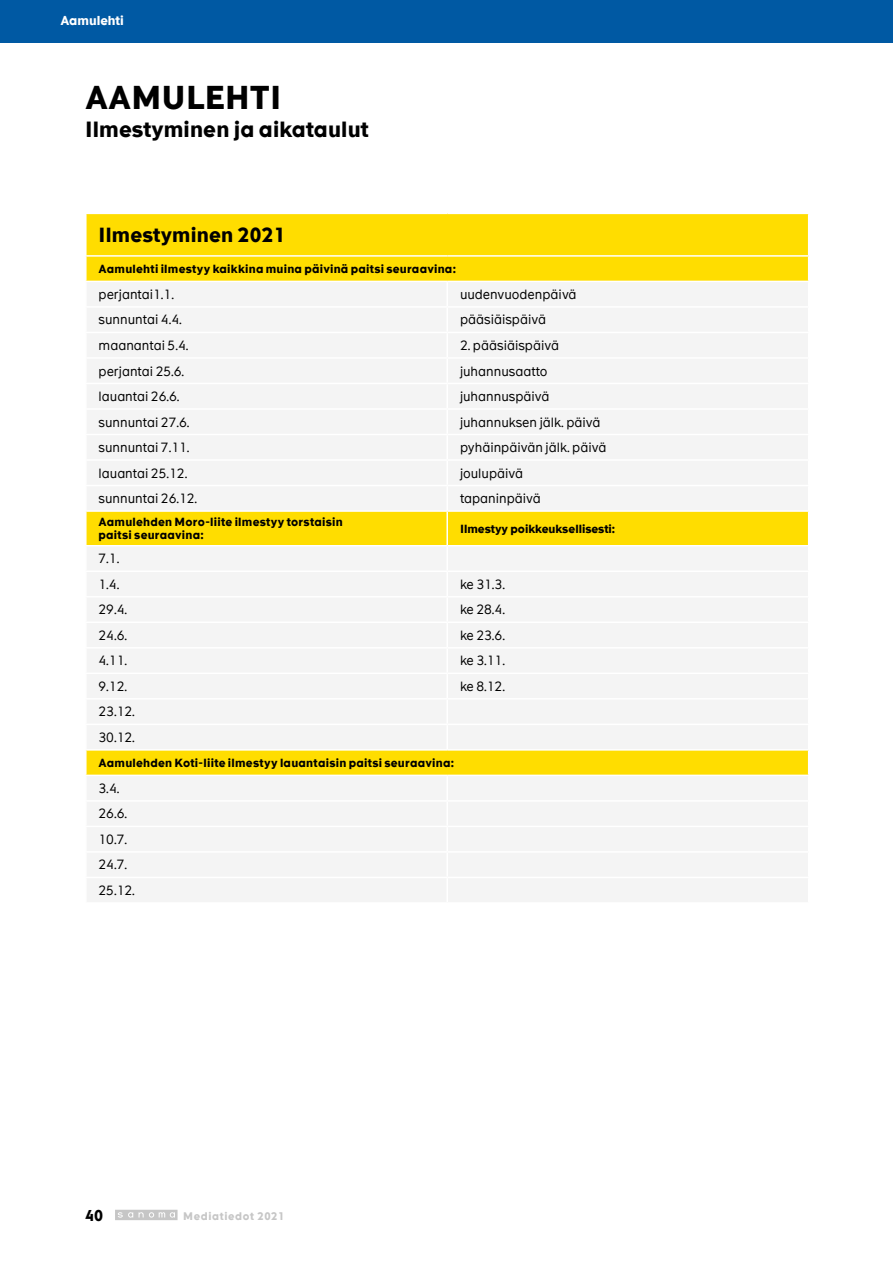
<style>
.page{position:relative;width:893px;height:1263px;background:#fff}
.page>*{position:absolute;margin:0;border:0;box-sizing:border-box;transform-origin:0 0}
.t1{font:700 31.5px "The Message";letter-spacing:.005em;color:#000}
.t2{font:700 21px "The Message";letter-spacing:.01em;color:#000}
.t3{font:700 19.5px "The Message";letter-spacing:.01em;color:#000}
.t4{font:700 15px "The Message";color:#000}
.t5{font:12.75px/25.5px "The Message";color:#000}
.t6{font:700 12.3px "The Message";color:#fff}
.t7{font:700 11.25px/13.5px "The Message";letter-spacing:.02em;color:#000}
.t8{font:700 11.25px "The Message";color:#000}
.t9{font:700 10.5px "The Message";letter-spacing:.06em;color:#c6c6c6}
</style>
<div class="page">
<svg style="left:115px;top:1210px;width:63px;height:10px"></svg>
<div style="left:0;top:0;width:893px;height:43px;background:#0059a3"></div>
<div style="left:86px;top:213px;width:723px;height:43px;background:#fd0"></div>
<div style="left:87px;top:257px;width:721px;height:24px;background:#fd0"></div>
<svg style="left:87px;top:283px;width:721px;height:619px;fill:#f4f4f4"></svg>
<hr style="left:85px;top:213px;width:362px;height:1px;background:#fff">
<hr style="left:85px;top:214px;width:2px;height:41px;background:#fff">
<hr style="left:447px;top:213px;width:362px;height:1px;background:#fff">
<hr style="left:85px;top:255px;width:362px;height:2px;background:#fff">
<hr style="left:447px;top:255px;width:362px;height:2px;background:#fff">
<hr style="left:446px;top:282px;width:2px;height:24px;background:#fff">
<hr style="left:85px;top:306px;width:362px;height:2px;background:#fff">
<hr style="left:447px;top:306px;width:362px;height:2px;background:#fff">
<hr style="left:446px;top:308px;width:2px;height:24px;background:#fff">
<hr style="left:85px;top:332px;width:362px;height:1px;background:#fff">
<hr style="left:447px;top:332px;width:362px;height:1px;background:#fff">
<hr style="left:446px;top:333px;width:2px;height:24px;background:#fff">
<hr style="left:85px;top:357px;width:362px;height:2px;background:#fff">
<hr style="left:447px;top:357px;width:362px;height:2px;background:#fff">
<hr style="left:446px;top:359px;width:2px;height:24px;background:#fff">
<hr style="left:85px;top:383px;width:362px;height:1px;background:#fff">
<hr style="left:447px;top:383px;width:362px;height:1px;background:#fff">
<hr style="left:446px;top:384px;width:2px;height:24px;background:#fff">
<hr style="left:85px;top:408px;width:362px;height:2px;background:#fff">
<hr style="left:447px;top:408px;width:362px;height:2px;background:#fff">
<hr style="left:446px;top:410px;width:2px;height:24px;background:#fff">
<hr style="left:85px;top:434px;width:362px;height:1px;background:#fff">
<hr style="left:447px;top:434px;width:362px;height:1px;background:#fff">
<hr style="left:446px;top:435px;width:2px;height:24px;background:#fff">
<hr style="left:85px;top:459px;width:362px;height:2px;background:#fff">
<hr style="left:447px;top:459px;width:362px;height:2px;background:#fff">
<hr style="left:446px;top:461px;width:2px;height:24px;background:#fff">
<hr style="left:85px;top:485px;width:362px;height:1px;background:#fff">
<hr style="left:447px;top:485px;width:362px;height:1px;background:#fff">
<hr style="left:446px;top:486px;width:2px;height:24px;background:#fff">
<hr style="left:446px;top:512px;width:2px;height:33px;background:#fff">
<hr style="left:446px;top:546px;width:2px;height:24px;background:#fff">
<hr style="left:85px;top:570px;width:362px;height:2px;background:#fff">
<hr style="left:447px;top:570px;width:362px;height:2px;background:#fff">
<hr style="left:446px;top:572px;width:2px;height:24px;background:#fff">
<hr style="left:85px;top:596px;width:362px;height:1px;background:#fff">
<hr style="left:447px;top:596px;width:362px;height:1px;background:#fff">
<hr style="left:446px;top:597px;width:2px;height:24px;background:#fff">
<hr style="left:85px;top:621px;width:362px;height:2px;background:#fff">
<hr style="left:447px;top:621px;width:362px;height:2px;background:#fff">
<hr style="left:446px;top:623px;width:2px;height:24px;background:#fff">
<hr style="left:85px;top:647px;width:362px;height:1px;background:#fff">
<hr style="left:447px;top:647px;width:362px;height:1px;background:#fff">
<hr style="left:446px;top:648px;width:2px;height:24px;background:#fff">
<hr style="left:85px;top:672px;width:362px;height:2px;background:#fff">
<hr style="left:447px;top:672px;width:362px;height:2px;background:#fff">
<hr style="left:446px;top:674px;width:2px;height:24px;background:#fff">
<hr style="left:85px;top:698px;width:362px;height:2px;background:#fff">
<hr style="left:447px;top:698px;width:362px;height:2px;background:#fff">
<hr style="left:446px;top:700px;width:2px;height:24px;background:#fff">
<hr style="left:85px;top:724px;width:362px;height:1px;background:#fff">
<hr style="left:447px;top:724px;width:362px;height:1px;background:#fff">
<hr style="left:446px;top:725px;width:2px;height:24px;background:#fff">
<hr style="left:85px;top:749px;width:362px;height:2px;background:#fff">
<hr style="left:447px;top:749px;width:362px;height:2px;background:#fff">
<hr style="left:446px;top:776px;width:2px;height:24px;background:#fff">
<hr style="left:85px;top:800px;width:362px;height:2px;background:#fff">
<hr style="left:447px;top:800px;width:362px;height:2px;background:#fff">
<hr style="left:446px;top:802px;width:2px;height:24px;background:#fff">
<hr style="left:85px;top:826px;width:362px;height:1px;background:#fff">
<hr style="left:447px;top:826px;width:362px;height:1px;background:#fff">
<hr style="left:446px;top:827px;width:2px;height:24px;background:#fff">
<hr style="left:85px;top:851px;width:362px;height:2px;background:#fff">
<hr style="left:447px;top:851px;width:362px;height:2px;background:#fff">
<hr style="left:446px;top:853px;width:2px;height:24px;background:#fff">
<hr style="left:85px;top:877px;width:362px;height:1px;background:#fff">
<hr style="left:447px;top:877px;width:362px;height:1px;background:#fff">
<hr style="left:446px;top:878px;width:2px;height:24px;background:#fff">
<hr style="left:808px;top:214px;width:1px;height:41px;background:#fff">
<hr style="left:85px;top:510px;width:362px;height:2px;background:#fff">
<hr style="left:447px;top:510px;width:362px;height:2px;background:#fff">
<hr style="left:85px;top:545px;width:362px;height:1px;background:#fff">
<hr style="left:447px;top:545px;width:362px;height:1px;background:#fff">
<hr style="left:85px;top:775px;width:362px;height:1px;background:#fff">
<hr style="left:447px;top:775px;width:362px;height:1px;background:#fff">
<p class="t6" style="left:60px;top:13px;width:65px">Aamulehti</p>
<h1 class="t1" style="left:85px;top:77px;width:198px">AAMULEHTI</h1>
<h2 class="t2" style="left:85px;top:116px;width:285px">Ilmestyminen ja aikataulut</h2>
<h3 class="t3" style="left:99px;top:222px;width:188px">Ilmestyminen 2021</h3>
<p class="t7" style="left:99px;top:262px;width:359px">Aamulehti ilmestyy kaikkina muina päivinä paitsi seuraavina:</p>
<p class="t5" style="left:99px;top:282px;width:77px">perjantai1.1.</p>
<p class="t5" style="left:460px;top:282px;width:118px">uudenvuodenpäivä</p>
<p class="t5" style="left:99px;top:307px;width:85px">sunnuntai 4.4.</p>
<p class="t5" style="left:460px;top:307px;width:88px">pääsiäispäivä</p>
<p class="t5" style="left:99px;top:333px;width:91px">maanantai 5.4.</p>
<p class="t5" style="left:460px;top:333px;width:101px">2. pääsiäispäivä</p>
<p class="t5" style="left:99px;top:358px;width:87px">perjantai 25.6.</p>
<p class="t5" style="left:460px;top:358px;width:89px">juhannusaatto</p>
<p class="t5" style="left:99px;top:384px;width:83px">lauantai 26.6.</p>
<p class="t5" style="left:460px;top:384px;width:91px">juhannuspäivä</p>
<p class="t5" style="left:99px;top:409px;width:93px">sunnuntai 27.6.</p>
<p class="t5" style="left:460px;top:409px;width:142px">juhannuksen jälk. päivä</p>
<p class="t5" style="left:99px;top:435px;width:93px">sunnuntai 7.11.</p>
<p class="t5" style="left:460px;top:435px;width:148px">pyhäinpäivän jälk. päivä</p>
<p class="t5" style="left:99px;top:460px;width:90px">lauantai 25.12.</p>
<p class="t5" style="left:460px;top:460px;width:65px">joulupäivä</p>
<p class="t5" style="left:99px;top:486px;width:100px">sunnuntai 26.12.</p>
<p class="t5" style="left:460px;top:486px;width:82px">tapaninpäivä</p>
<p class="t7" style="left:99px;top:515px;width:246px">Aamulehden Moro-liite ilmestyy torstaisin paitsi seuraavina:</p>
<p class="t8" style="left:460px;top:521px;width:157px">Ilmestyy poikkeuksellisesti:</p>
<p class="t5" style="left:99px;top:546px;width:22px">7.1.<br>1.4.</p>
<p class="t5" style="left:460px;top:571px;width:47px">ke 31.3.</p>
<p class="t5" style="left:99px;top:597px;width:30px">29.4.</p>
<p class="t5" style="left:460px;top:597px;width:47px">ke 28.4.</p>
<p class="t5" style="left:99px;top:622px;width:30px">24.6.</p>
<p class="t5" style="left:460px;top:622px;width:47px">ke 23.6.</p>
<p class="t5" style="left:99px;top:648px;width:30px">4.11.</p>
<p class="t5" style="left:460px;top:648px;width:47px">ke 3.11.</p>
<p class="t5" style="left:99px;top:673px;width:30px">9.12.</p>
<p class="t5" style="left:460px;top:673px;width:47px">ke 8.12.</p>
<p class="t5" style="left:99px;top:699px;width:38px">23.12.<br>30.12.</p>
<p class="t7" style="left:99px;top:756px;width:357px">Aamulehden Koti-liite ilmestyy lauantaisin paitsi seuraavina:</p>
<p class="t5" style="left:99px;top:775px;width:38px">3.4.<br>26.6.<br>10.7.<br>24.7.<br>25.12.</p>
<p class="t4" style="left:85px;top:1205px;width:20px">40</p>
<p class="t9" style="left:183px;top:1209px;width:103px">Mediatiedot 2021</p>
</div>
